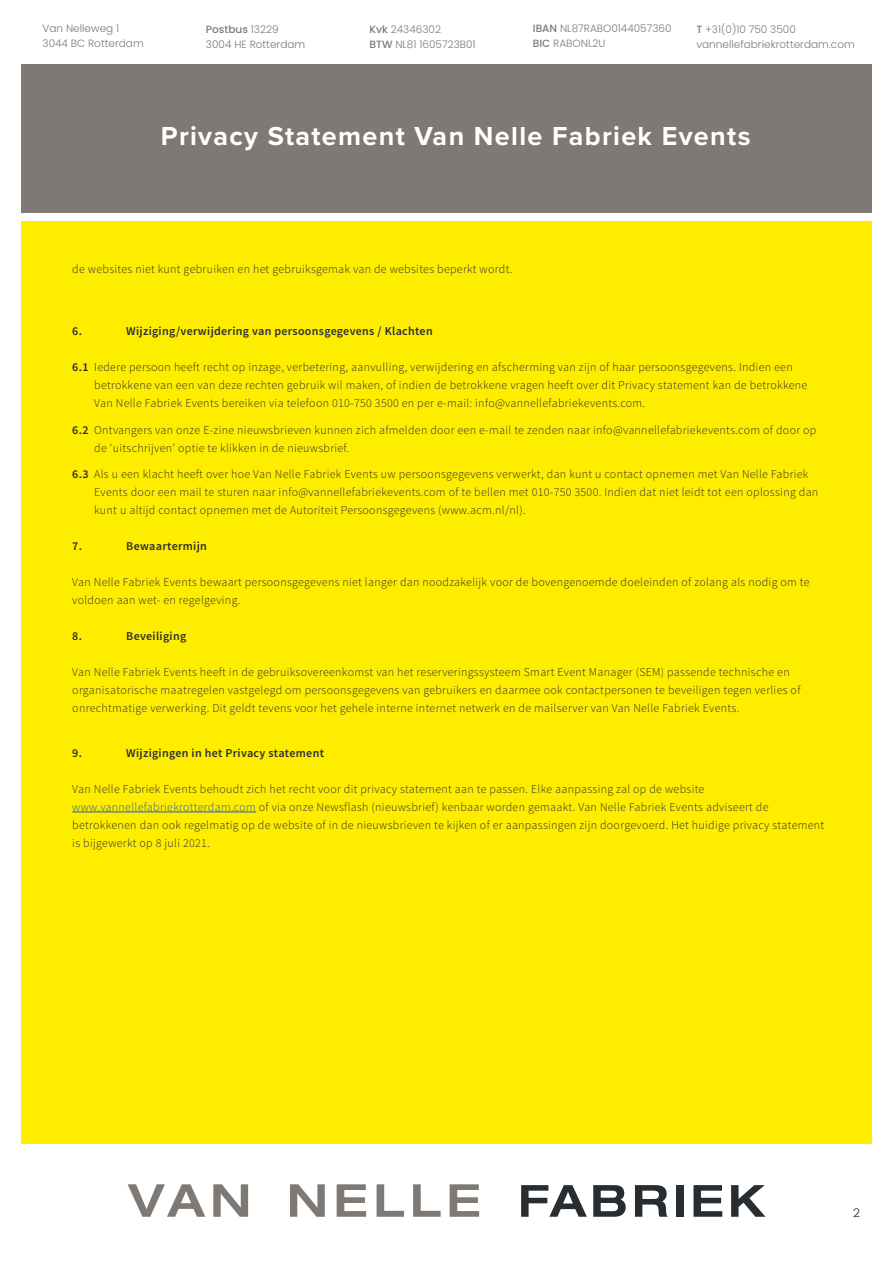
<style>
.page{position:relative;width:893px;height:1263px;background:#fff}
.page>*{position:absolute;margin:0;border:0;box-sizing:border-box;transform-origin:0 0}
.t1{font:700 27px "Proxima Nova";letter-spacing:.05em;color:#fff}
.t2{font:300 12px/18px "Source Sans Pro";letter-spacing:.025em;color:#282d32}
.t3{font:600 12px "Source Sans Pro";letter-spacing:.025em;color:#282d32}
.t4{font:300 12px "Poppins";color:#282d32}
.t5{font:300 10.5px/15px "Poppins";color:#7e7974}
.s1{font-weight:500}
.s2{font-weight:600}
.s3{color:#275b9b}
</style>
<div class="page">
<div style="left:21px;top:64px;width:851px;height:149px;background:#7e7974"></div>
<div style="left:21px;top:221px;width:851px;height:922px;background:#ffed00"></div>
<svg style="left:290px;top:1184px;width:35px;height:33px"></svg>
<svg style="left:413px;top:1184px;width:28px;height:33px"></svg>
<svg style="left:450px;top:1184px;width:29px;height:33px"></svg>
<svg style="left:377px;top:1184px;width:27px;height:33px"></svg>
<svg style="left:337px;top:1184px;width:29px;height:33px"></svg>
<svg style="left:128px;top:1184px;width:77px;height:33px"></svg>
<svg style="left:213px;top:1184px;width:35px;height:33px"></svg>
<svg style="left:693px;top:1185px;width:29px;height:32px"></svg>
<svg style="left:731px;top:1185px;width:34px;height:32px"></svg>
<div style="left:676px;top:1185px;width:7px;height:32px;background:#282d32"></div>
<svg style="left:635px;top:1185px;width:33px;height:32px"></svg>
<svg style="left:521px;top:1185px;width:66px;height:32px"></svg>
<svg style="left:593px;top:1185px;width:33px;height:32px"></svg>
<hr style="left:72px;top:812px;width:184px;height:1px;background:#275b9b">
<p class="t5" style="left:43px;top:21px;width:103px">Van Nelleweg 1<br>3044 BC Rotterdam</p>
<p class="t5" style="left:206px;top:22px;width:101px"><span class="s1">Postbus</span> 13229<br>3004 HE Rotterdam</p>
<p class="t5" style="left:369px;top:22px;width:108px"><span class="s1">Kvk</span> 24346302<br><span class="s1">BTW</span> NL81 1605723B01</p>
<p class="t5" style="left:533px;top:21px;width:140px"><span class="s1">IBAN</span> NL87RABO0144057360<br><span class="s1">BIC</span> RABONL2U</p>
<p class="t5" style="left:696px;top:22px;width:160px"><span class="s1">T</span> +31(0)10 750 3500 vannellefabriekrotterdam.com</p>
<h1 class="t1" style="left:161px;top:116px;width:591px">Privacy Statement Van Nelle Fabriek Events</h1>
<p class="t2" style="left:72px;top:260px;width:442px">de websites niet kunt gebruiken en het gebruiksgemak van de websites beperkt wordt.</p>
<p class="t3" style="left:72px;top:324px;width:11px">6.</p>
<p class="t3" style="left:126px;top:324px;width:308px">Wijziging/verwijdering van persoonsgegevens / Klachten</p>
<p class="t2" style="left:94px;top:358px;width:715px;text-indent:-22px"><span class="s2">6.1</span> Iedere persoon heeft recht op inzage, verbetering, aanvulling, verwijdering en afscherming van zijn of haar persoonsgegevens. Indien een betrokkene van een van deze rechten gebruik wil maken, of indien de betrokkene vragen heeft over dit Privacy statement kan de betrokkene<br>Van Nelle Fabriek Events bereiken via telefoon 010-750 3500 en per e-mail: info@vannellefabriekevents.com.</p>
<p class="t2" style="left:94px;top:421px;width:724px;text-indent:-22px"><span class="s2">6.2</span> Ontvangers van onze E-zine nieuwsbrieven kunnen zich afmelden door een e-mail te zenden naar info@vannellefabriekevents.com of door op de ‘uitschrijven’ optie te klikken in de nieuwsbrief.</p>
<p class="t2" style="left:94px;top:465px;width:726px;text-indent:-22px"><span class="s2">6.3</span> Als u een klacht heeft over hoe Van Nelle Fabriek Events uw persoonsgegevens verwerkt, dan kunt u contact opnemen met Van Nelle Fabriek<br>Events door een mail te sturen naar info@vannellefabriekevents.com of te bellen met 010-750 3500. Indien dat niet leidt tot een oplossing dan kunt u altijd contact opnemen met de Autoriteit Persoonsgegevens (www.acm.nl/nl).</p>
<p class="t3" style="left:72px;top:539px;width:11px">7.</p>
<p class="t3" style="left:126px;top:539px;width:82px">Bewaartermijn</p>
<p class="t2" style="left:72px;top:573px;width:739px">Van Nelle Fabriek Events bewaart persoonsgegevens niet langer dan noodzakelijk voor de bovengenoemde doeleinden of zolang als nodig om te voldoen aan wet- en regelgeving.</p>
<p class="t3" style="left:72px;top:629px;width:11px">8.</p>
<p class="t3" style="left:126px;top:629px;width:62px">Beveiliging</p>
<p class="t2" style="left:72px;top:663px;width:730px">Van Nelle Fabriek Events heeft in de gebruiksovereenkomst van het reserveringssysteem Smart Event Manager (SEM) passende technische en organisatorische maatregelen vastgelegd om persoonsgegevens van gebruikers en daarmee ook contactpersonen te beveiligen tegen verlies of onrechtmatige verwerking. Dit geldt tevens voor het gehele interne internet netwerk en de mailserver van Van Nelle Fabriek Events.</p>
<p class="t3" style="left:72px;top:745px;width:11px">9.</p>
<p class="t3" style="left:126px;top:745px;width:199px">Wijzigingen in het Privacy statement</p>
<p class="t2" style="left:72px;top:780px;width:753px">Van Nelle Fabriek Events behoudt zich het recht voor dit privacy statement aan te passen. Elke aanpassing zal op de website <span class="s3">www.vannellefabriekrotterdam.com</span> of via onze Newsflash (nieuwsbrief) kenbaar worden gemaakt. Van Nelle Fabriek Events adviseert de betrokkenen dan ook regelmatig op de website of in de nieuwsbrieven te kijken of er aanpassingen zijn doorgevoerd. Het huidige privacy statement is bijgewerkt op 8 juli 2021.</p>
<p class="t4" style="left:853px;top:1205px;width:8px">2</p>
</div>
